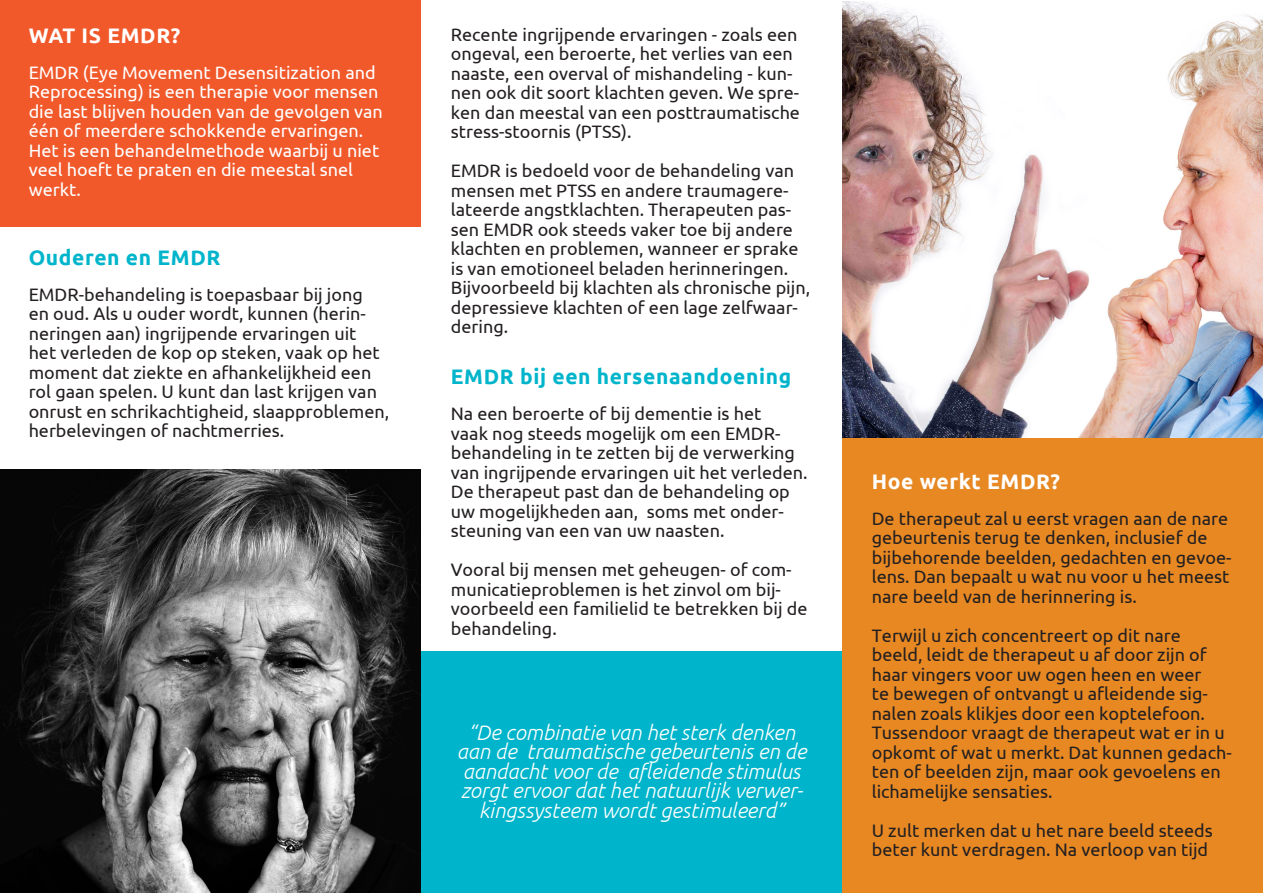
<style>
.page{position:relative;width:1263px;height:893px;background:#fff}
.page>*{position:absolute;margin:0;border:0;box-sizing:border-box;transform-origin:0 0}
.t1{font:italic 300 21px/19.5px "Ubuntu";color:#fff;text-align:center}
.t2{font:700 21px "Ubuntu";letter-spacing:.03em;color:#00b5cb}
.t3{font:700 21px "Ubuntu";letter-spacing:.03em;color:#fff}
.t4{font:18px/19.5px "Ubuntu";color:#231f20}
.t5{font:18px/19.5px "Ubuntu";color:#fff}
</style>
<div class="page">
<div style="left:842px;top:421px;width:421px;height:472px;background:#e78823"></div>
<img style="left:842px;top:1px;width:421px;height:436px">
<div style="left:0;top:0;width:421px;height:226px;background:#f1592b"></div>
<div style="left:414px;top:651px;width:428px;height:242px;background:#00b5cb"></div>
<img style="left:0;top:469px;width:421px;height:424px">
<p class="t3" style="left:29px;top:23px;width:153px">WAT IS EMDR?</p>
<p class="t5" style="left:29px;top:62px;width:356px">EMDR (Eye Movement Desensitization and Reprocessing) is een therapie voor mensen die last blijven houden van de gevolgen van één of meerdere schokkende ervaringen.<br>Het is een behandelmethode waarbij u niet veel hoeft te praten en die meestal snel werkt.</p>
<p class="t2" style="left:29px;top:245px;width:193px">Ouderen en EMDR</p>
<p class="t4" style="left:29px;top:284px;width:362px">EMDR-behandeling is toepasbaar bij jong<br>en oud. Als u ouder wordt, kunnen (herin&shy;neringen aan) ingrijpende ervaringen uit<br>het verleden de kop op steken, vaak op het moment dat ziekte en afhankelijkheid een rol gaan spelen. U kunt dan last krijgen van onrust en schrikachtigheid, slaapproblemen, herbelevingen of nachtmerries.</p>
<p class="t4" style="left:451px;top:24px;width:351px">Recente ingrijpende ervaringen - zoals een ongeval, een beroerte, het verlies van een naaste, een overval of mishandeling - kun&shy;nen ook dit soort klachten geven. We spre&shy;ken dan meestal van een posttraumatische stress-stoornis (PTSS).</p>
<p class="t4" style="left:451px;top:160px;width:361px">EMDR is bedoeld voor de behandeling van mensen met PTSS en andere traumagere&shy;lateerde angstklachten. Therapeuten pas&shy;sen EMDR ook steeds vaker toe bij andere klachten en problemen, wanneer er sprake is van emotioneel beladen herinneringen.<br>Bijvoorbeeld bij klachten als chronische pijn, depressieve klachten of een lage zelfwaar&shy;dering.</p>
<p class="t2" style="left:451px;top:364px;width:342px">EMDR bij een hersenaandoening</p>
<p class="t4" style="left:451px;top:403px;width:358px">Na een beroerte of bij dementie is het<br>vaak nog steeds mogelijk om een EMDR&shy;behandeling in te zetten bij de verwerking van ingrijpende ervaringen uit het verleden.<br>De therapeut past dan de behandeling op uw mogelijkheden aan, soms met onder&shy;steuning van een van uw naasten.</p>
<p class="t4" style="left:451px;top:559px;width:358px">Vooral bij mensen met geheugen- of com&shy;municatieproblemen is het zinvol om bij&shy;voorbeeld een familielid te betrekken bij de behandeling.</p>
<p class="t1" style="left:457px;top:722px;width:351px">“De combinatie van het sterk denken aan de traumatische gebeurtenis en de aandacht voor de afleidende stimulus zorgt ervoor dat het natuurlijk verwer&shy;kingssysteem wordt gestimuleerd”</p>
<p class="t3" style="left:872px;top:469px;width:190px">Hoe werkt EMDR?</p>
<p class="t4" style="left:872px;top:508px;width:361px">De therapeut zal u eerst vragen aan de nare gebeurtenis terug te denken, inclusief de bijbehorende beelden, gedachten en gevoe&shy;lens. Dan bepaalt u wat nu voor u het meest nare beeld van de herinnering is.</p>
<p class="t4" style="left:872px;top:625px;width:361px">Terwijl u zich concentreert op dit nare beeld, leidt de therapeut u af door zijn of haar vingers voor uw ogen heen en weer<br>te bewegen of ontvangt u afleidende sig&shy;nalen zoals klikjes door een koptelefoon.<br>Tussendoor vraagt de therapeut wat er in u opkomt of wat u merkt. Dat kunnen gedach&shy;ten of beelden zijn, maar ook gevoelens en lichamelijke sensaties.</p>
<p class="t4" style="left:872px;top:820px;width:343px">U zult merken dat u het nare beeld steeds beter kunt verdragen. Na verloop van tijd</p>
</div>
